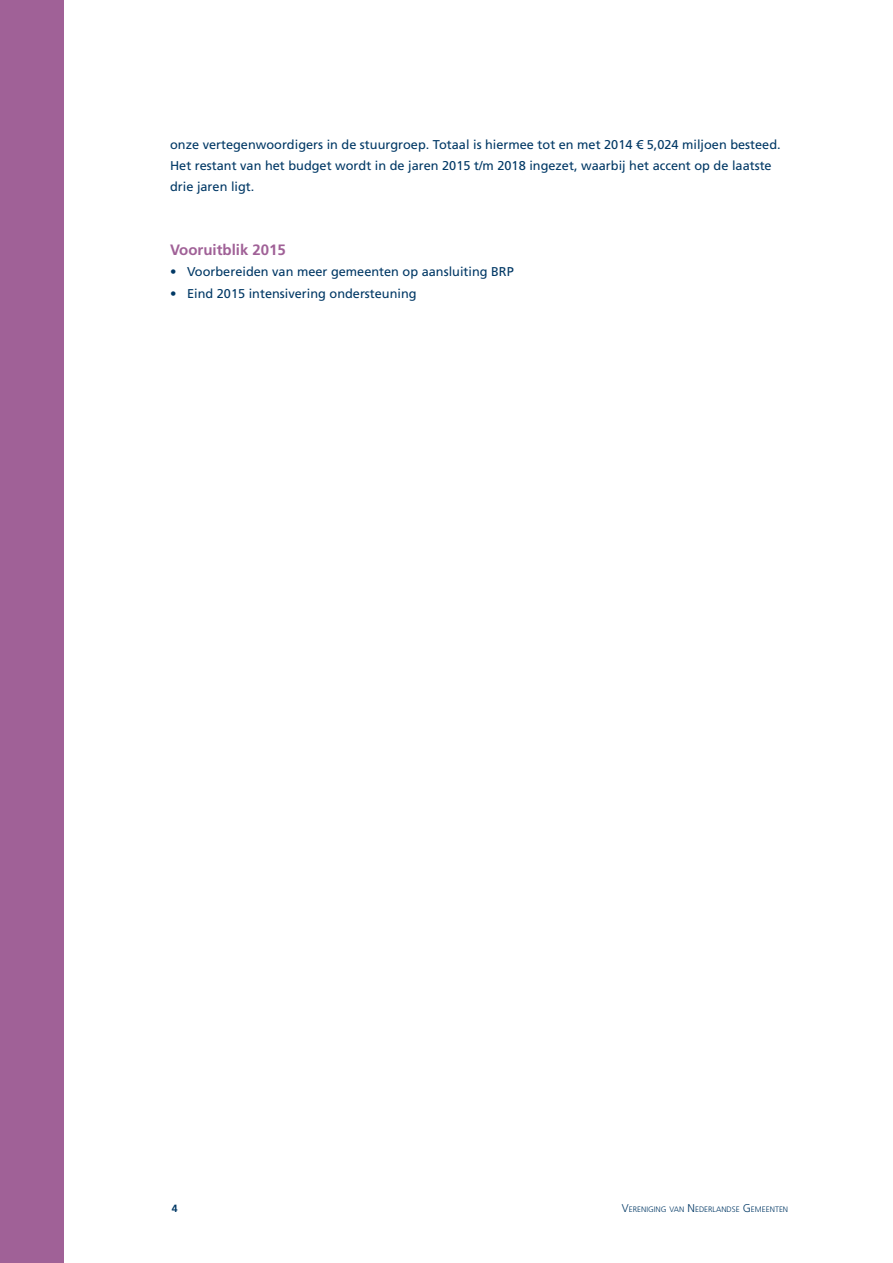
<style>
.page{position:relative;width:893px;height:1263px;background:#fff}
.page>*{position:absolute;margin:0;border:0;box-sizing:border-box;transform-origin:0 0}
._003_Tussenkop_1___1{font:700 15px "Frutiger LT Std";color:#a06197}
._004_Broodtekst___8{font:12.75px/21.3px "Frutiger LT Std";color:#003865}
.t1{font:700 10.5px "Frutiger LT Std";color:#003865}
.t2{font:300 7.8px "Frutiger LT Std";color:#003865}
.s1{font-size:11.25px}
</style>
<div class="page">
<div style="left:0;top:0;width:64px;height:1263px;background:#a06197"></div>
<p class="_004_Broodtekst___8" style="left:170px;top:134px;width:612px">onze vertegenwoordigers in de stuurgroep. Totaal is hiermee tot en met 2014 € 5,024 miljoen besteed.<br>Het restant van het budget wordt in de jaren 2015 t/m 2018 ingezet, waarbij het accent op de laatste drie jaren ligt.</p>
<p class="_003_Tussenkop_1___1" style="left:170px;top:241px;width:117px">Vooruitblik 2015</p>
<p class="_004_Broodtekst___8" style="left:170px;top:261px;width:345px">• Voorbereiden van meer gemeenten op aansluiting BRP</p>
<p class="_004_Broodtekst___8" style="left:170px;top:283px;width:248px">• Eind 2015 intensivering ondersteuning</p>
<p class="t1" style="left:172px;top:1202px;width:7px">4</p>
<p class="t2" style="left:622px;top:1205px;width:168px"><span class="s1">V</span>ERENIGING VAN <span class="s1">N</span> EDERLANDSE <span class="s1">G</span> EMEENTEN</p>
</div>
